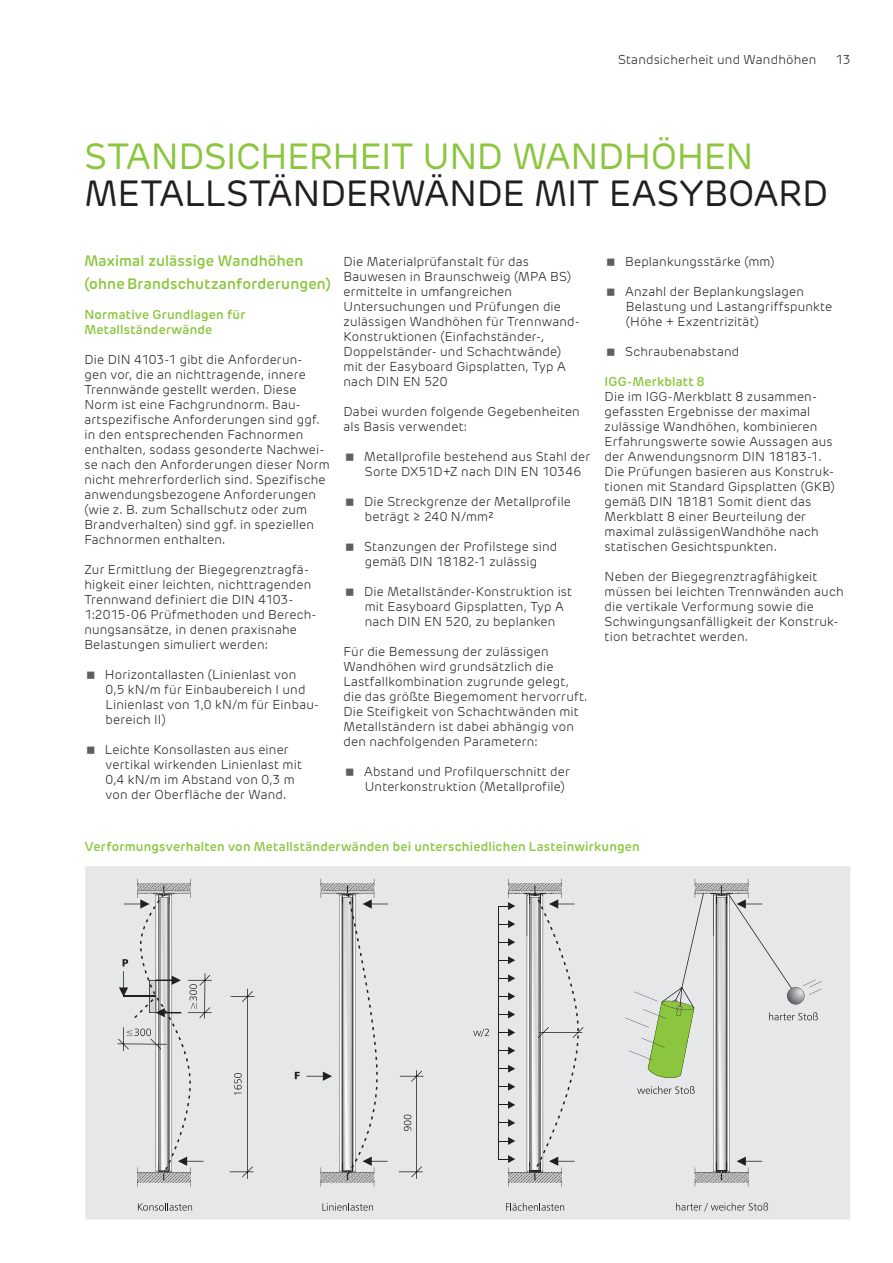
<style>
.page{position:relative;width:893px;height:1263px;background:#fff}
.page>*{position:absolute;margin:0;border:0;box-sizing:border-box;transform-origin:0 0}
._1_1_Headline_24pt{font:36px "New Rubrik Edge";letter-spacing:-.01em;color:#231f20}
._1_1_Headline_24pt-2{font:36px "New Rubrik Edge";letter-spacing:-.01em;color:#8bc63e}
._1_2b_Subhead_12pt_Fest_Abstand{font:600 15px/22.5px "New Rubrik Edge";letter-spacing:.01em;color:#8bc63e}
._3_1_Copy_8_5pt{font:300 12.75px/15px "New Rubrik Edge";letter-spacing:.015em;color:#231f20}
._1_3_Subhead_Copy_8_5pt{font:600 12.75px "New Rubrik Edge";letter-spacing:.015em;color:#8bc63e}
._3_1_Copy_8_5pt-2{font:600 12.75px "New Rubrik Edge";letter-spacing:.02em;color:#8bc63e}
._1_2_Subhead_12pt{font:300 12.75px "New Rubrik Edge";letter-spacing:.015em;color:#231f20}
</style>
<div class="page">
<div style="left:85px;top:866px;width:765px;height:354px;background:#e6e7e9"></div>
<svg style="left:295px;top:1072px;width:5px;height:7px"></svg>
<svg style="left:473px;top:1029px;width:16px;height:8px"></svg>
<svg style="left:138px;top:1203px;width:54px;height:8px"></svg>
<svg style="left:322px;top:1203px;width:51px;height:8px"></svg>
<svg style="left:506px;top:1203px;width:58px;height:8px"></svg>
<svg style="left:676px;top:1202px;width:92px;height:9px"></svg>
<svg style="left:118px;top:878px;width:136px;height:309px;background:#dbdcde"></svg>
<svg style="left:306px;top:878px;width:118px;height:309px;background:#dcdcde"></svg>
<svg style="left:498px;top:878px;width:85px;height:309px;background:#d2d2d4"></svg>
<svg style="left:625px;top:878px;width:197px;height:309px;background:#dbdedb"></svg>
<p class="_1_2_Subhead_12pt" style="left:618px;top:52px;width:234px">Standsicherheit und Wandhöhen 013</p>
<p class="_1_1_Headline_24pt-2" style="left:85px;top:134px;width:670px">STANDSICHERHEIT UND WANDHÖHEN</p>
<p class="_1_1_Headline_24pt" style="left:85px;top:172px;width:745px">METALLSTÄNDERWÄNDE MIT EASYBOARD</p>
<p class="_1_2b_Subhead_12pt_Fest_Abstand" style="left:84px;top:250px;width:248px">Maximal zulässige Wandhöhen (ohne Brandschutzanforderungen)</p>
<p class="_3_1_Copy_8_5pt-2" style="left:84px;top:306px;width:163px">Normative Grundlagen für</p>
<p class="_3_1_Copy_8_5pt-2" style="left:84px;top:321px;width:129px">Metallständerwände</p>
<p class="_3_1_Copy_8_5pt" style="left:84px;top:352px;width:247px">Die DIN 4103-1 gibt die Anforderun-<br>gen vor, die an nichttragende, innere Trennwände gestellt werden. Diese Norm ist eine Fachgrundnorm. Bau&shy;artspezifische Anforderungen sind ggf. in den entsprechenden Fachnormen enthalten, sodass gesonderte Nachwei&shy;se nach den Anforderungen dieser Norm nicht mehrerforderlich sind. Spezifische anwendungsbezogene Anforderungen (wie z. B. zum Schallschutz oder zum Brandverhalten) sind ggf. in speziellen Fachnormen enthalten.</p>
<p class="_3_1_Copy_8_5pt" style="left:84px;top:562px;width:234px">Zur Ermittlung der Biegegrenztragfä&shy;higkeit einer leichten, nichttragenden Trennwand definiert die DIN 4103- 1:2015-06 Prüfmethoden und Berech&shy;nungsansätze, in denen praxisnahe Belastungen simuliert werden:</p>
<p class="_3_1_Copy_8_5pt" style="left:105px;top:667px;width:216px">Horizontallasten (Linienlast von<br>0,5 kN/m für Einbaubereich I und<br>Linienlast von 1,0 kN/m für Einbau&shy;bereich II)</p>
<p class="_3_1_Copy_8_5pt" style="left:105px;top:742px;width:198px">Leichte Konsollasten aus einer vertikal wirkenden Linienlast mit<br>0,4 kN/m im Abstand von 0,3 m von der Oberfläche der Wand.</p>
<p class="_3_1_Copy_8_5pt" style="left:343px;top:254px;width:187px">Die Materialprüfanstalt für das</p>
<p class="_3_1_Copy_8_5pt" style="left:343px;top:269px;width:229px">Bauwesen in Braunschweig (MPA BS)</p>
<p class="_3_1_Copy_8_5pt" style="left:343px;top:284px;width:170px">ermittelte in umfangreichen</p>
<p class="_3_1_Copy_8_5pt" style="left:343px;top:299px;width:219px">Untersuchungen und Prüfungen die</p>
<p class="_3_1_Copy_8_5pt" style="left:343px;top:314px;width:238px">zulässigen Wandhöhen für Trennwand-</p>
<p class="_3_1_Copy_8_5pt" style="left:343px;top:329px;width:202px">Konstruktionen (Einfachständer-,</p>
<p class="_3_1_Copy_8_5pt" style="left:343px;top:344px;width:219px">Doppelständer- und Schachtwände)</p>
<p class="_3_1_Copy_8_5pt" style="left:343px;top:359px;width:224px">mit der Easyboard Gipsplatten, Typ A</p>
<p class="_3_1_Copy_8_5pt" style="left:343px;top:374px;width:106px">nach DIN EN 520</p>
<p class="_3_1_Copy_8_5pt" style="left:343px;top:404px;width:238px">Dabei wurden folgende Gegebenheiten</p>
<p class="_3_1_Copy_8_5pt" style="left:343px;top:419px;width:125px">als Basis verwendet:</p>
<p class="_3_1_Copy_8_5pt" style="left:364px;top:449px;width:228px">Metallprofile bestehend aus Stahl der<br>Sorte DX51D+Z nach DIN EN 10346</p>
<p class="_3_1_Copy_8_5pt" style="left:364px;top:494px;width:208px">Die Streckgrenze der Metallprofile beträgt ≥ 240 N/mm²</p>
<p class="_3_1_Copy_8_5pt" style="left:364px;top:539px;width:195px">Stanzungen der Profilstege sind gemäß DIN 18182-1 zulässig</p>
<p class="_3_1_Copy_8_5pt" style="left:364px;top:584px;width:209px">Die Metallständer-Konstruktion ist mit Easyboard Gipsplatten, Typ A nach DIN EN 520, zu beplanken</p>
<p class="_3_1_Copy_8_5pt" style="left:343px;top:644px;width:245px">Für die Bemessung der zulässigen Wandhöhen wird grundsätzlich die Lastfallkombination zugrunde gelegt, die das größte Biegemoment hervorruft.<br>Die Steifigkeit von Schachtwänden mit Metallständern ist dabei abhängig von den nachfolgenden Parametern:</p>
<p class="_3_1_Copy_8_5pt" style="left:364px;top:764px;width:207px">Abstand und Profilquerschnitt der<br>Unterkonstruktion (Metallprofile)</p>
<p class="_3_1_Copy_8_5pt" style="left:625px;top:254px;width:151px">Beplankungsstärke (mm)</p>
<p class="_3_1_Copy_8_5pt" style="left:625px;top:284px;width:209px">Anzahl der Beplankungslagen<br>Belastung und Lastangriffspunkte (Höhe + Exzentrizität)</p>
<p class="_3_1_Copy_8_5pt" style="left:625px;top:344px;width:116px">Schraubenabstand</p>
<p class="_3_1_Copy_8_5pt-2" style="left:605px;top:374px;width:101px">IGG-Merkblatt 8</p>
<p class="_3_1_Copy_8_5pt" style="left:605px;top:389px;width:214px">Die im IGG-Merkblatt 8 zusammen-</p>
<p class="_3_1_Copy_8_5pt" style="left:605px;top:404px;width:232px">gefassten Ergebnisse der maximal zulässige Wandhöhen, kombinieren Erfahrungswerte sowie Aussagen aus der Anwendungsnorm DIN 18183-1.<br>Die Prüfungen basieren aus Konstruk&shy;tionen mit Standard Gipsplatten (GKB) gemäß DIN 18181 Somit dient das Merkblatt 8 einer Beurteilung der maximal zulässigenWandhöhe nach statischen Gesichtspunkten.</p>
<p class="_3_1_Copy_8_5pt" style="left:605px;top:569px;width:214px">Neben der Biegegrenztragfähigkeit</p>
<p class="_3_1_Copy_8_5pt" style="left:605px;top:584px;width:241px">müssen bei leichten Trennwänden auch</p>
<p class="_3_1_Copy_8_5pt" style="left:605px;top:599px;width:211px">die vertikale Verformung sowie die</p>
<p class="_3_1_Copy_8_5pt" style="left:605px;top:614px;width:235px">Schwingungsanfälligkeit der Konstruk&shy;tion betrachtet werden.</p>
<p class="_1_3_Subhead_Copy_8_5pt" style="left:85px;top:839px;width:556px">Verformungsverhalten von Metallständerwänden bei unterschiedlichen Lasteinwirkungen</p>
</div>
